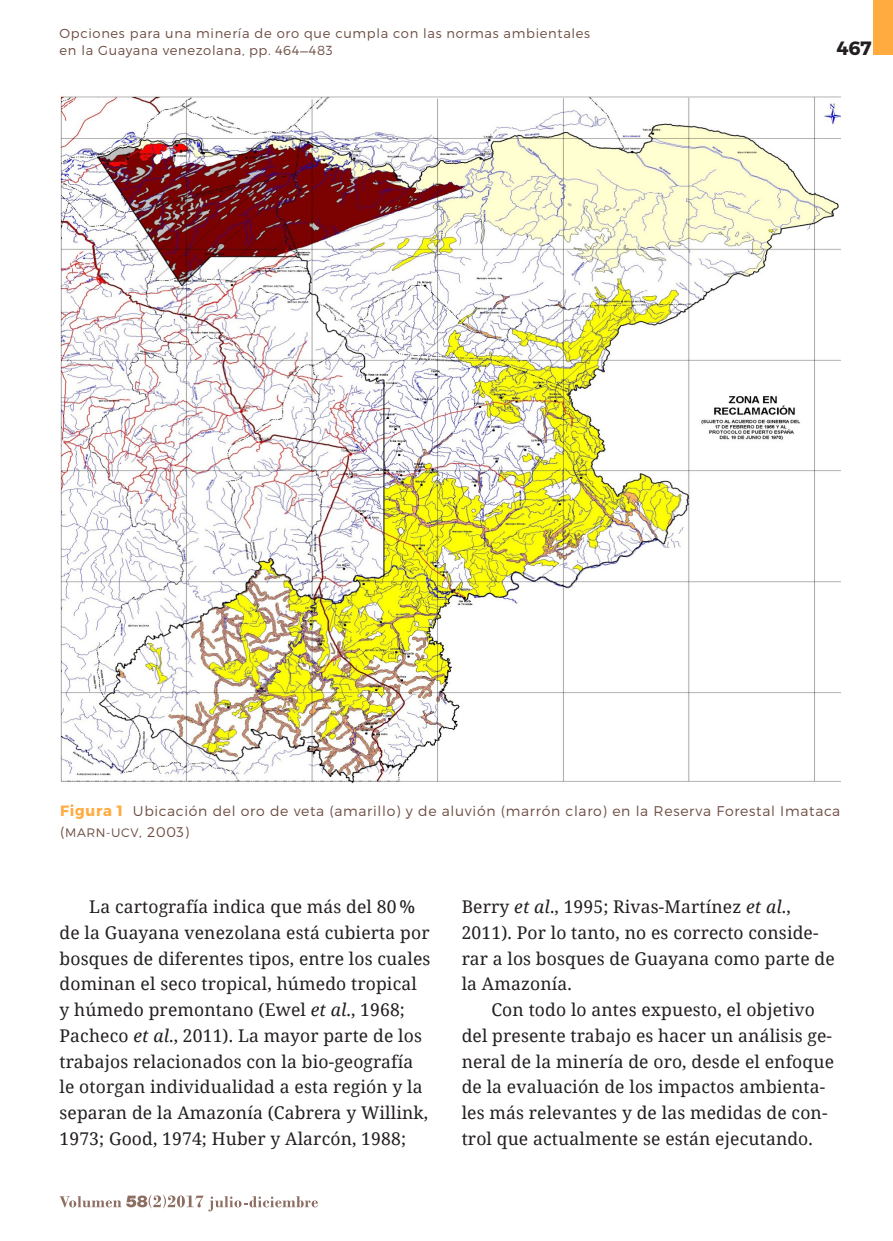
<style>
.page{position:relative;width:893px;height:1241px;background:#fff}
.page>*{position:absolute;margin:0;border:0;box-sizing:border-box;transform-origin:0 0}
.t1{font:700 19.25px "Montserrat";color:#231f20}
.t2{font:17.5px/25.7px "Noto Serif";letter-spacing:.01em;color:#231f20}
.t3{font:300 14px "Montserrat";letter-spacing:.05em;color:#6d4c41}
.t4{font:300 13.12px/16.6px "Montserrat";letter-spacing:.05em;color:#6d4c41}
.t5{font:300 12.25px "Montserrat";letter-spacing:.05em;color:#6d4c41}
.s1{font-weight:400;font-size:11.72px}
.s2{font-weight:700;font-size:14.88px;color:#ffab40}
.s3{font-size:14px}
.s4{font-style:italic}
</style>
<div class="page">
<div style="left:873px;top:0;width:20px;height:55px;background:#ffab40"></div>
<svg style="left:60px;top:1194px;width:258px;height:17px"></svg>
<img style="left:60px;top:96px;width:780px;height:688px">
<p class="t4" style="left:60px;top:25px;width:532px">Opciones para una minería de oro que cumpla con las normas ambientales en la Guayana venezolana, pp. 464<span class="s1">—</span>483</p>
<p class="t1" style="left:837px;top:36px;width:37px">467</p>
<p class="t3" style="left:60px;top:802px;width:782px"><span class="s2">Figura 1</span> Ubicación del oro de veta (amarillo) y de aluvión (marrón claro) en la Reserva Forestal Imataca</p>
<p class="t5" style="left:60px;top:824px;width:130px"><span class="s3">(</span>MARN-UCV<span class="s3">, 2003)</span></p>
<p class="t2" style="left:60px;top:893px;width:372px;text-indent:30px">La cartografía indica que más del 80 % de la Guayana venezolana está cubierta por bosques de diferentes tipos, entre los cuales dominan el seco tropical, húmedo tropical y húmedo premontano (Ewel <span class="s4">et al</span>., 1968; Pacheco <span class="s4">et al</span>., 2011). La mayor parte de los trabajos relacionados con la bio-geografía le otorgan individualidad a esta región y la separan de la Amazonía (Cabrera y Willink, 1973; Good, 1974; Huber y Alarcón, 1988;</p>
<p class="t2" style="left:462px;top:893px;width:375px">Berry <span class="s4">et al</span>., 1995; Rivas-Martínez <span class="s4">et al</span>., 2011). Por lo tanto, no es correcto conside&shy;rar a los bosques de Guayana como parte de la Amazonía.</p>
<p class="t2" style="left:462px;top:996px;width:374px;text-indent:30px">Con todo lo antes expuesto, el objetivo del presente trabajo es hacer un análisis ge&shy;neral de la minería de oro, desde el enfoque de la evaluación de los impactos ambienta&shy;les más relevantes y de las medidas de con&shy;trol que actualmente se están ejecutando.</p>
</div>
